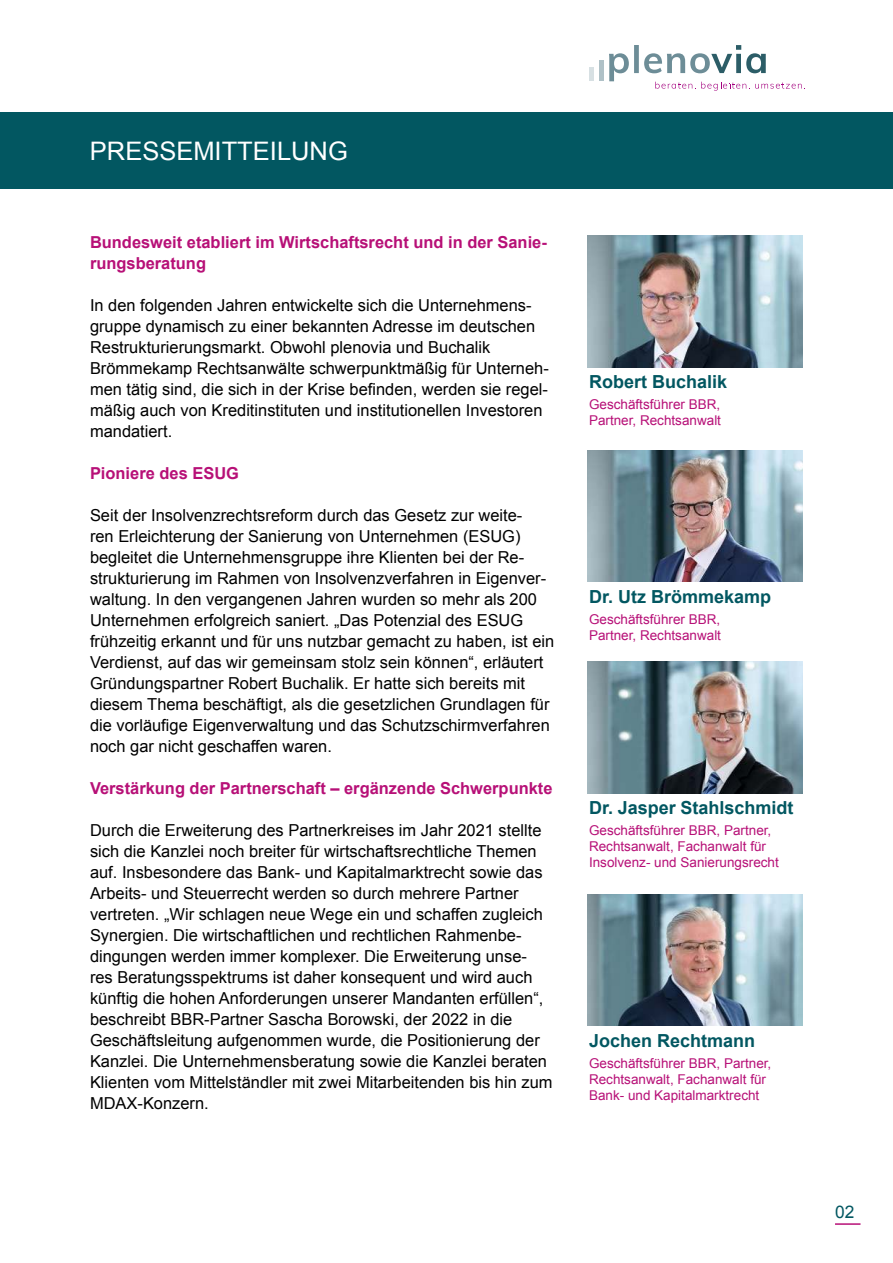
<style>
.page{position:relative;width:893px;height:1263px;background:#fff}
.page>*{position:absolute;margin:0;border:0;box-sizing:border-box;transform-origin:0 0}
.t1{font:25.5px "Arial";color:#fff}
.t2{font:700 18px "Arial";color:#025761}
.t3{font:17.4px "Arial";color:#025761}
.t4{font:16.5px/21px "Arial";color:#000}
.t5{font:700 16.5px/21px "Arial";color:#b71077}
.t6{font:13.5px/16.2px "Arial";color:#b71077}
</style>
<div class="page">
<div style="left:0;top:112px;width:893px;height:76px;background:#025761"></div>
<svg style="left:609px;top:45px;width:196px;height:46px"></svg>
<div style="left:589px;top:68px;width:5px;height:13px;background:#d7e0e3"></div>
<div style="left:599px;top:60px;width:5px;height:21px;background:#afc1c7"></div>
<hr style="left:835px;top:1223px;width:25px;height:2px;background:#b71077">
<img style="left:587px;top:450px;width:216px;height:132px">
<img style="left:587px;top:236px;width:216px;height:132px">
<img style="left:587px;top:662px;width:216px;height:131px">
<img style="left:587px;top:894px;width:216px;height:132px">
<h1 class="t1" style="left:90px;top:134px;width:259px">PRESSEMITTEILUNG</h1>
<p class="t5" style="left:90px;top:233px;width:458px">Bundesweit etabliert im Wirtschaftsrecht und in der Sanie&shy;rungsberatung</p>
<p class="t4" style="left:90px;top:296px;width:460px">In den folgenden Jahren entwickelte sich die Unternehmens&shy;gruppe dynamisch zu einer bekannten Adresse im deutschen Restrukturierungsmarkt. Obwohl plenovia und Buchalik Brömmekamp Rechtsanwälte schwerpunktmäßig für Unterneh&shy;men tätig sind, die sich in der Krise befinden, werden sie regel&shy;mäßig auch von Kreditinstituten und institutionellen Investoren mandatiert.</p>
<p class="t5" style="left:90px;top:464px;width:150px">Pioniere des ESUG</p>
<p class="t4" style="left:90px;top:506px;width:466px">Seit der Insolvenzrechtsreform durch das Gesetz zur weite-<br>ren Erleichterung der Sanierung von Unternehmen (ESUG) begleitet die Unternehmensgruppe ihre Klienten bei der Re&shy;strukturierung im Rahmen von Insolvenzverfahren in Eigenver&shy;waltung. In den vergangenen Jahren wurden so mehr als 200<br>Unternehmen erfolgreich saniert. „Das Potenzial des ESUG frühzeitig erkannt und für uns nutzbar gemacht zu haben, ist ein Verdienst, auf das wir gemeinsam stolz sein können“, erläutert Gründungspartner Robert Buchalik. Er hatte sich bereits mit diesem Thema beschäftigt, als die gesetzlichen Grundlagen für die vorläufige Eigenverwaltung und das Schutzschirmverfahren noch gar nicht geschaffen waren.</p>
<p class="t5" style="left:90px;top:779px;width:464px">Verstärkung der Partnerschaft – ergänzende Schwerpunkte</p>
<p class="t4" style="left:90px;top:821px;width:464px">Durch die Erweiterung des Partnerkreises im Jahr 2021 stellte sich die Kanzlei noch breiter für wirtschaftsrechtliche Themen auf. Insbesondere das Bank- und Kapitalmarktrecht sowie das Arbeits- und Steuerrecht werden so durch mehrere Partner vertreten. „Wir schlagen neue Wege ein und schaffen zugleich Synergien. Die wirtschaftlichen und rechtlichen Rahmenbe&shy;dingungen werden immer komplexer. Die Erweiterung unse&shy;res Beratungsspektrums ist daher konsequent und wird auch künftig die hohen Anforderungen unserer Mandanten erfüllen“, beschreibt BBR-Partner Sascha Borowski, der 2022 in die Geschäftsleitung aufgenommen wurde, die Positionierung der Kanzlei. Die Unternehmensberatung sowie die Kanzlei beraten Klienten vom Mittelständler mit zwei Mitarbeitenden bis hin zum MDAX-Konzern.</p>
<p class="t2" style="left:589px;top:375px;width:140px">Robert Buchalik</p>
<p class="t6" style="left:589px;top:398px;width:134px">Geschäftsführer BBR,<br>Partner, Rechtsanwalt</p>
<p class="t2" style="left:589px;top:589px;width:184px">Dr. Utz Brömmekamp</p>
<p class="t6" style="left:589px;top:612px;width:134px">Geschäftsführer BBR,<br>Partner, Rechtsanwalt</p>
<p class="t2" style="left:589px;top:801px;width:206px">Dr. Jasper Stahlschmidt</p>
<p class="t6" style="left:589px;top:823px;width:191px">Geschäftsführer BBR, Partner,<br>Rechtsanwalt, Fachanwalt für<br>Insolvenz- und Sanierungsrecht</p>
<p class="t2" style="left:589px;top:1033px;width:168px">Jochen Rechtmann</p>
<p class="t6" style="left:589px;top:1056px;width:184px">Geschäftsführer BBR, Partner,<br>Rechtsanwalt, Fachanwalt für<br>Bank- und Kapitalmarktrecht</p>
<p class="t3" style="left:835px;top:1206px;width:21px">02</p>
</div>
